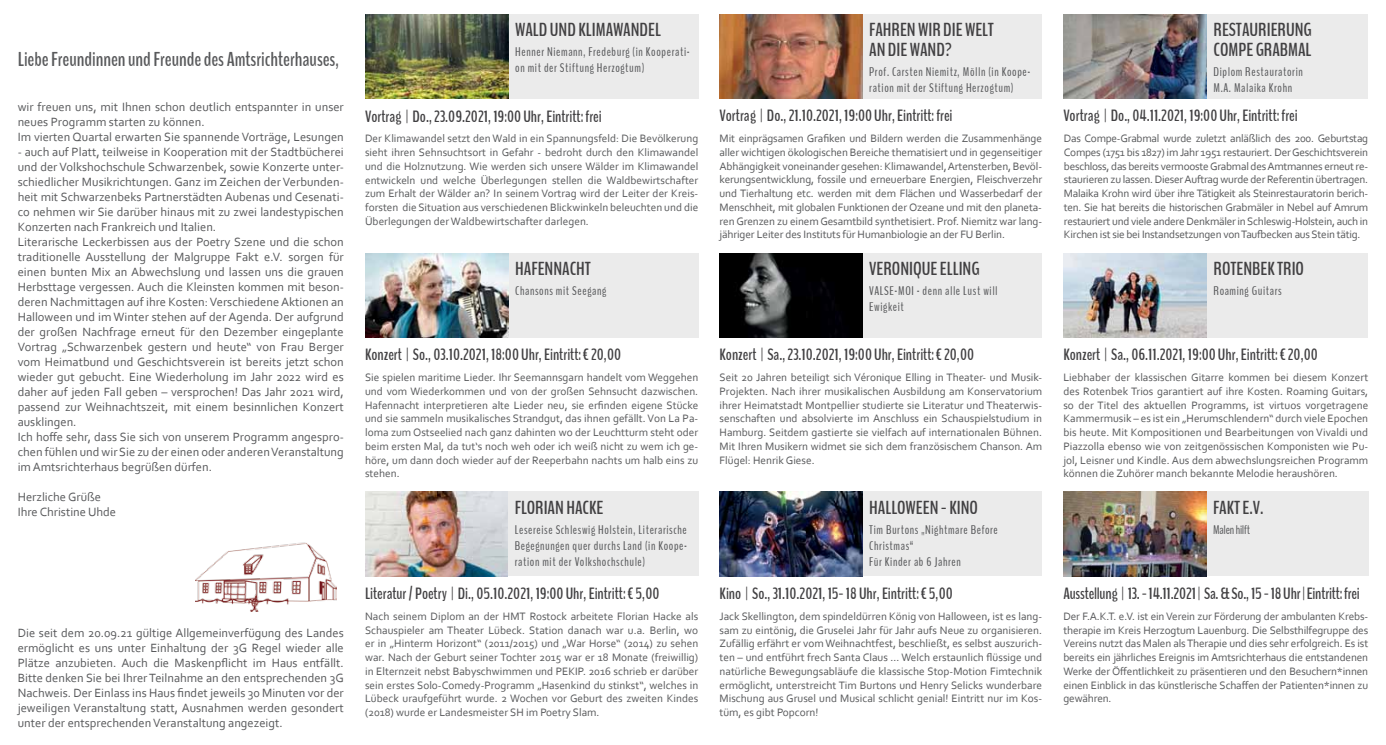
<style>
.page{position:relative;width:1386px;height:745px;background:#fff}
.page>*{position:absolute;margin:0;border:0;box-sizing:border-box;transform-origin:0 0}
.t1{font:700 20px "Bench Nine";color:#58595b}
.t2{font:700 18.75px/20px "Bench Nine";color:#414042}
.t3{font:700 16.25px "Bench Nine";color:#414042}
.t4{font:12.5px/15px "Corbel";color:#58595b}
.t5{font:12.5px/16.2px "Bench Nine";letter-spacing:.05em;color:#58595b}
.t6{font:12.5px "Bench Nine";letter-spacing:-.015em;color:#58595b}
.t7{font:11.25px/13.8px "Corbel";color:#58595b;text-align:justify}
</style>
<div class="page">
<div style="left:508px;top:253px;width:190px;height:84px;background:#ebebeb"></div>
<img style="left:365px;top:253px;width:143px;height:84px">
<div style="left:507px;top:491px;width:191px;height:84px;background:#ebebeb"></div>
<img style="left:365px;top:491px;width:142px;height:84px">
<div style="left:862px;top:14px;width:180px;height:84px;background:#ebebeb"></div>
<img style="left:719px;top:14px;width:143px;height:84px">
<div style="left:862px;top:253px;width:179px;height:84px;background:#ebebeb"></div>
<img style="left:719px;top:253px;width:143px;height:84px">
<div style="left:862px;top:491px;width:180px;height:84px;background:#ebebeb"></div>
<img style="left:719px;top:491px;width:143px;height:84px">
<div style="left:1206px;top:14px;width:162px;height:84px;background:#ebebeb"></div>
<img style="left:1063px;top:14px;width:143px;height:84px">
<div style="left:1206px;top:253px;width:162px;height:84px;background:#ebebeb"></div>
<img style="left:1063px;top:253px;width:143px;height:84px">
<img style="left:196px;top:542px;width:141px;height:69px">
<div style="left:1206px;top:491px;width:162px;height:84px;background:#ebebeb"></div>
<img style="left:1063px;top:491px;width:143px;height:84px">
<div style="left:508px;top:14px;width:190px;height:84px;background:#ebebeb"></div>
<img style="left:365px;top:14px;width:143px;height:84px">
<h1 class="t1" style="left:18px;top:46px;width:323px">Liebe Freundinnen und Freunde des Amtsrichterhauses,</h1>
<p class="t4" style="left:18px;top:99px;width:327px">wir freuen uns, mit Ihnen schon deutlich entspannter in unser neues Programm starten zu können.<br>Im vierten Quartal erwarten Sie spannende Vorträge, Lesungen</p>
<p class="t4" style="left:18px;top:144px;width:327px">- auch auf Platt, teilweise in Kooperation mit der Stadtbücherei und der Volkshochschule Schwarzenbek, sowie Konzerte unter&shy;schiedlicher Musikrichtungen. Ganz im Zeichen der Verbunden&shy;heit mit Schwarzenbeks Partnerstädten Aubenas und Cesenati&shy;co nehmen wir Sie darüber hinaus mit zu zwei landestypischen Konzerten nach Frankreich und Italien.<br>Literarische Leckerbissen aus der Poetry Szene und die schon traditionelle Ausstellung der Malgruppe Fakt e.V. sorgen für einen bunten Mix an Abwechslung und lassen uns die grauen Herbsttage vergessen. Auch die Kleinsten kommen mit beson&shy;deren Nachmittagen auf ihre Kosten: Verschiedene Aktionen an Halloween und im Winter stehen auf der Agenda. Der aufgrund der großen Nachfrage erneut für den Dezember eingeplante Vortrag „Schwarzenbek gestern und heute“ von Frau Berger vom Heimatbund und Geschichtsverein ist bereits jetzt schon wieder gut gebucht. Eine Wiederholung im Jahr 2022 wird es daher auf jeden Fall geben – versprochen! Das Jahr 2021 wird, passend zur Weihnachtszeit, mit einem besinnlichen Konzert ausklingen.<br>Ich hoffe sehr, dass Sie sich von unserem Programm angespro&shy;chen fühlen und wir Sie zu der einen oder anderen Veranstaltung im Amtsrichterhaus begrüßen dürfen.</p>
<p class="t4" style="left:18px;top:489px;width:100px">Herzliche Grüße<br>Ihre Christine Uhde</p>
<p class="t4" style="left:18px;top:624px;width:327px;text-align:justify">Die seit dem 20.09.21 gültige Allgemeinverfügung des Landes ermöglicht es uns unter Einhaltung der 3G Regel wieder alle Plätze anzubieten. Auch die Maskenpflicht im Haus entfällt.<br>Bitte denken Sie bei Ihrer Teilnahme an den entsprechenden 3G Nachweis. Der Einlass ins Haus findet jeweils 30 Minuten vor der jeweiligen Veranstaltung statt, Ausnahmen werden gesondert unter der entsprechenden Veranstaltung angezeigt.</p>
<h2 class="t2" style="left:515px;top:20px;width:147px">Wald und Klimawandel</h2>
<p class="t5" style="left:515px;top:44px;width:176px">Henner Niemann, Fredeburg (in Kooperati&shy;on mit der Stiftung Herzogtum)</p>
<h3 class="t3" style="left:365px;top:105px;width:238px">Vortrag | Do., 23.09.2021, 19:00 Uhr, Eintritt: frei</h3>
<p class="t7" style="left:365px;top:131px;width:335px">Der Klimawandel setzt den Wald in ein Spannungsfeld: Die Bevölkerung sieht ihren Sehnsuchtsort in Gefahr - bedroht durch den Klimawandel und die Holznutzung. Wie werden sich unsere Wälder im Klimawandel entwickeln und welche Überlegungen stellen die Waldbewirtschafter zum Erhalt der Wälder an? In seinem Vortrag wird der Leiter der Kreis&shy;forsten die Situation aus verschiedenen Blickwinkeln beleuchten und die Überlegungen der Waldbewirtschafter darlegen.</p>
<h2 class="t2" style="left:515px;top:259px;width:77px">Hafennacht</h2>
<p class="t5" style="left:515px;top:282px;width:93px">Chansons mit Seegang</p>
<h3 class="t3" style="left:365px;top:344px;width:258px">Konzert | So., 03.10.2021, 18:00 Uhr, Eintritt: € 20,00</h3>
<p class="t7" style="left:365px;top:370px;width:335px">Sie spielen maritime Lieder. Ihr Seemannsgarn handelt vom Weggehen und vom Wiederkommen und von der großen Sehnsucht dazwischen.<br>Hafennacht interpretieren alte Lieder neu, sie erfinden eigene Stücke und sie sammeln musikalisches Strandgut, das ihnen gefällt. Von La Pa&shy;loma zum Ostseelied nach ganz dahinten wo der Leuchtturm steht oder beim ersten Mal, da tut‘s noch weh oder ich weiß nicht zu wem ich ge&shy;höre, um dann doch wieder auf der Reeperbahn nachts um halb eins zu stehen.</p>
<h2 class="t2" style="left:515px;top:497px;width:90px">Florian Hacke</h2>
<p class="t5" style="left:515px;top:521px;width:174px;text-align:justify">Lesereise Schleswig Holstein, Literarische Begegnungen quer durchs Land (in Koope&shy;ration mit der Volkshochschule)</p>
<h3 class="t3" style="left:365px;top:582px;width:296px">Literatur / Poetry | Di., 05.10.2021, 19:00 Uhr, Eintritt: € 5,00</h3>
<p class="t7" style="left:365px;top:608px;width:335px">Nach seinem Diplom an der HMT Rostock arbeitete Florian Hacke als Schauspieler am Theater Lübeck. Station danach war u.a. Berlin, wo er in „Hinterm Horizont“ (2011/2015) und „War Horse“ (2014) zu sehen war. Nach der Geburt seiner Tochter 2015 war er 18 Monate (freiwillig) in Elternzeit nebst Babyschwimmen und PEKIP. 2016 schrieb er darüber sein erstes Solo-Comedy-Programm „Hasenkind du stinkst“, welches in Lübeck uraufgeführt wurde. 2 Wochen vor Geburt des zweiten Kindes (2018) wurde er Landesmeister SH im Poetry Slam.</p>
<h2 class="t2" style="left:869px;top:20px;width:126px">Fahren wir die Welt an di e Wand?</h2>
<p class="t5" style="left:869px;top:64px;width:163px">Prof. Carsten Niemitz, Mölln (in Koope&shy;ration mit der Stiftung Herzogtum)</p>
<p class="t7" style="left:719px;top:131px;width:324px">Mit einprägsamen Grafiken und Bildern werden die Zusammenhänge aller wichtigen ökologischen Bereiche thematisiert und in gegenseitiger Abhängigkeit voneinander gesehen: Klimawandel, Artensterben, Bevöl&shy;kerungsentwicklung, fossile und erneuerbare Energien, Fleischverzehr und Tierhaltung etc. werden mit dem Flächen und Wasserbedarf der Menschheit, mit globalen Funktionen der Ozeane und mit den planeta&shy;ren Grenzen zu einem Gesamtbild synthetisiert. Prof. Niemitz war lang&shy;jähriger Leiter des Instituts für Humanbiologie an der FU Berlin.</p>
<h3 class="t3" style="left:719px;top:105px;width:234px">Vortrag | Do., 21.10.2021, 19:00 Uhr, Eintritt: frei</h3>
<h2 class="t2" style="left:869px;top:259px;width:110px">Veronique Elling</h2>
<p class="t5" style="left:869px;top:282px;width:130px">VALSE-MOI - denn alle Lust will<br>Ewigkeit</p>
<h3 class="t3" style="left:719px;top:344px;width:256px">Konzert | Sa., 23.10.2021, 19:00 Uhr, Eintritt: € 20,00</h3>
<p class="t7" style="left:719px;top:370px;width:324px">Seit 20 Jahren beteiligt sich Véronique Elling in Theater- und Musik-Projekten. Nach ihrer musikalischen Ausbildung am Konservatorium ihrer Heimatstadt Montpellier studierte sie Literatur und Theaterwis&shy;senschaften und absolvierte im Anschluss ein Schauspielstudium in Hamburg. Seitdem gastierte sie vielfach auf internationalen Bühnen.<br>Mit Ihren Musikern widmet sie sich dem französischem Chanson. Am Flügel: Henrik Giese.</p>
<h2 class="t2" style="left:869px;top:497px;width:109px">Halloween - Kino</h2>
<p class="t5" style="left:869px;top:521px;width:130px">Tim Burtons „Nightmare Before<br>Christmas“<br>Für Kinder ab 6 Jahren</p>
<h3 class="t3" style="left:719px;top:582px;width:235px">Kino | So., 31.10.2021, 15- 18 Uhr, Eintritt: € 5,00</h3>
<p class="t7" style="left:719px;top:608px;width:324px">Jack Skellington, dem spindeldürren König von Halloween, ist es lang&shy;sam zu eintönig, die Gruselei Jahr für Jahr aufs Neue zu organisieren.<br>Zufällig erfährt er vom Weihnachtfest, beschließt, es selbst auszurich&shy;ten – und entführt frech Santa Claus … Welch erstaunlich flüssige und natürliche Bewegungsabläufe die klassische Stop-Motion Fimtechnik ermöglicht, unterstreicht Tim Burtons und Henry Selicks wunderbare Mischung aus Grusel und Musical schlicht genial! Eintritt nur im Kos&shy;tüm, es gibt Popcorn!</p>
<h2 class="t2" style="left:1213px;top:20px;width:99px">Restaurierung<br>Compe Grabmal</h2>
<p class="t5" style="left:1213px;top:64px;width:91px">Diplom Restauratorin<br>M.A. Malaika Krohn</p>
<h3 class="t3" style="left:1063px;top:105px;width:236px">Vortrag | Do., 04.11.2021, 19:00 Uhr, Eintritt: frei</h3>
<p class="t7" style="left:1063px;top:131px;width:306px">Das Compe-Grabmal wurde zuletzt anläßlich des 200. Geburtstag Compes (1751 bis 1827) im Jahr 1951 restauriert. Der Geschichtsverein beschloss, das bereits vermooste Grabmal des Amtmannes erneut re&shy;staurieren zu lassen. Dieser Auftrag wurde der Referentin übertragen.<br>Malaika Krohn wird über ihre Tätigkeit als Steinrestauratorin berich&shy;ten. Sie hat bereits die historischen Grabmäler in Nebel auf Amrum restauriert und viele andere Denkmäler in Schleswig-Holstein, auch in Kirchen ist sie bei Instandsetzungen von Taufbecken aus Stein tätig.</p>
<h2 class="t2" style="left:1213px;top:259px;width:85px">Rotenbek Trio</h2>
<p class="t5" style="left:1213px;top:282px;width:70px">Roaming Guitars</p>
<h3 class="t3" style="left:1063px;top:344px;width:256px">Konzert | Sa., 06.11.2021, 19:00 Uhr, Eintritt: € 20,00</h3>
<p class="t7" style="left:1063px;top:370px;width:306px">Liebhaber der klassischen Gitarre kommen bei diesem Konzert des Rotenbek Trios garantiert auf ihre Kosten. Roaming Guitars, so der Titel des aktuellen Programms, ist virtuos vorgetragene Kammermusik – es ist ein „Herumschlendern“ durch viele Epochen bis heute. Mit Kompositionen und Bearbeitungen von Vivaldi und Piazzolla ebenso wie von zeitgenössischen Komponisten wie Pu&shy;jol, Leisner und Kindle. Aus dem abwechslungsreichen Programm können die Zuhörer manch bekannte Melodie heraushören.</p>
<h2 class="t2" style="left:1213px;top:497px;width:52px">Fakt e.V.</h2>
<p class="t6" style="left:1213px;top:521px;width:39px">Malen hilft</p>
<h3 class="t3" style="left:1063px;top:582px;width:298px">Ausstellung | 13. - 14.11.2021 | Sa. &amp; So., 15 - 18 Uhr | Eintritt: frei</h3>
<p class="t7" style="left:1063px;top:608px;width:306px">Der F.A.K.T. e.V. ist ein Verein zur Förderung der ambulanten Krebs&shy;therapie im Kreis Herzogtum Lauenburg. Die Selbsthilfegruppe des Vereins nutzt das Malen als Therapie und dies sehr erfolgreich. Es ist bereits ein jährliches Ereignis im Amtsrichterhaus die entstandenen Werke der Öffentlichkeit zu präsentieren und den Besuchern*innen einen Einblick in das künstlerische Schaffen der Patienten*innen zu gewähren.</p>
</div>
